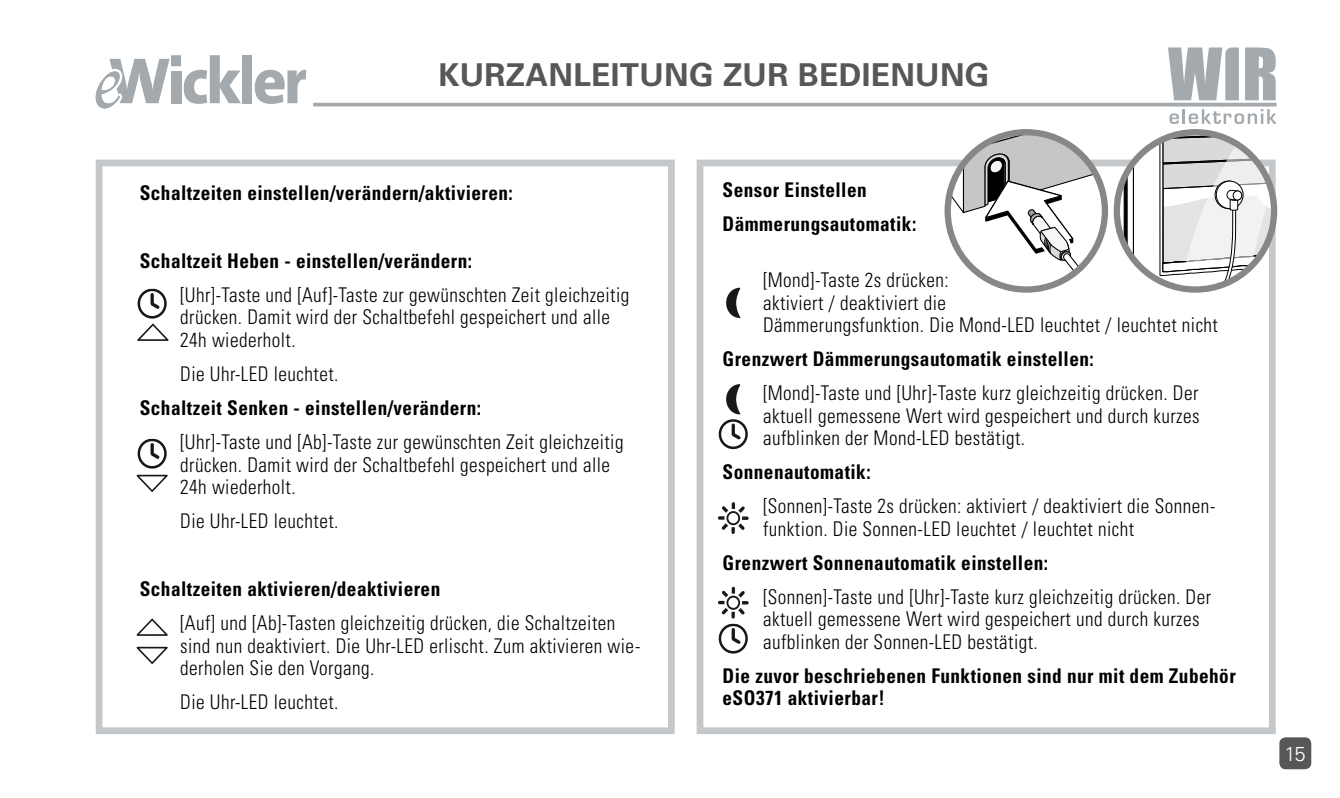
<style>
.page{position:relative;width:1340px;height:798px;background:#fff}
.page>*{position:absolute;margin:0;border:0;box-sizing:border-box;transform-origin:0 0}
.t1{font:700 31.5px "Univers LT Std";letter-spacing:.01em;color:#555759}
.t2{font:300 condensed 20.25px/22.5px "Univers LT Std";letter-spacing:.025em;color:#000;scale:.95 1}
.t3{font:700 condensed 20.25px/34px "Univers LT Std";letter-spacing:.025em;color:#000;scale:.95 1}
.t4{font:300 20.25px "Univers LT Std";color:#fff}
</style>
<div class="page">
<div style="left:696px;top:159px;width:579px;height:574px;background:#fff;border:7px solid #c5c8ca"></div>
<div style="left:96px;top:159px;width:578px;height:574px;background:#fff;border:7px solid #c5c8ca"></div>
<div style="left:1279px;top:737px;width:32px;height:32px;background:#555759;border-radius:6px"></div>
<svg style="left:184px;top:55px;width:57px;height:49px"></svg>
<div style="left:242px;top:55px;width:10px;height:48px;background:#a4a9ad"></div>
<svg style="left:255px;top:69px;width:51px;height:35px"></svg>
<div style="left:171px;top:71px;width:10px;height:32px;background:#a4a9ad"></div>
<div style="left:171px;top:55px;width:10px;height:11px;background:#a4a9ad"></div>
<svg style="left:96px;top:59px;width:73px;height:49px"></svg>
<svg style="left:1167px;top:47px;width:109px;height:77px"></svg>
<hr style="left:313px;top:103px;width:961px;height:3px;background:#a4a9ad">
<svg style="left:947px;top:132px;width:157px;height:157px"></svg>
<div style="left:944px;top:129px;width:164px;height:163px;border:6px solid #868786;border-radius:50%"></div>
<svg style="left:1116px;top:132px;width:158px;height:157px"></svg>
<svg style="left:1232px;top:191px;width:9px;height:9px"></svg>
<div style="left:1232px;top:190px;width:10px;height:11px;border:1px solid #000;border-radius:50%"></div>
<div style="left:1113px;top:129px;width:164px;height:163px;border:6px solid #868786;border-radius:50%"></div>
<svg style="left:136px;top:618px;width:32px;height:17px"></svg>
<svg style="left:136px;top:646px;width:32px;height:18px"></svg>
<svg style="left:136px;top:474px;width:32px;height:18px"></svg>
<svg style="left:138px;top:438px;width:29px;height:30px"></svg>
<svg style="left:137px;top:288px;width:32px;height:53px"></svg>
<svg style="left:718px;top:502px;width:30px;height:32px"></svg>
<svg style="left:718px;top:586px;width:30px;height:67px"></svg>
<svg style="left:726px;top:287px;width:14px;height:31px"></svg>
<svg style="left:718px;top:384px;width:29px;height:65px"></svg>
<h1 class="t1" style="left:438px;top:57px;width:552px">KURZANLEITUNG ZUR BEDIENUNG</h1>
<p class="t3" style="left:140px;top:175px;width:394px">Schaltzeiten einstellen/verändern/aktivieren:</p>
<p class="t3" style="left:140px;top:243px;width:351px">Schaltzeit Heben - einstellen/verändern:</p>
<p class="t2" style="left:180px;top:283px;width:474px">[Uhr]-Taste und [Auf]-Taste zur gewünschten Zeit gleichzeitig drücken. Damit wird der Schaltbefehl gespeichert und alle<br>24h wiederholt.</p>
<p class="t2" style="left:180px;top:362px;width:168px">Die Uhr-LED leuchtet.</p>
<p class="t3" style="left:140px;top:390px;width:361px">Schaltzeit Senken - einstellen/verändern:</p>
<p class="t2" style="left:180px;top:430px;width:468px">[Uhr]-Taste und [Ab]-Taste zur gewünschten Zeit gleichzeitig drücken. Damit wird der Schaltbefehl gespeichert und alle<br>24h wiederholt.</p>
<p class="t2" style="left:180px;top:509px;width:168px">Die Uhr-LED leuchtet.</p>
<p class="t3" style="left:140px;top:571px;width:318px">Schaltzeiten aktivieren/deaktivieren</p>
<p class="t2" style="left:180px;top:611px;width:486px">[Auf] und [Ab]-Tasten gleichzeitig drücken, die Schaltzeiten sind nun deaktiviert. Die Uhr-LED erlischt. Zum aktivieren wie&shy;derholen Sie den Vorgang.</p>
<p class="t2" style="left:180px;top:690px;width:168px">Die Uhr-LED leuchtet.</p>
<p class="t3" style="left:722px;top:172px;width:205px">Sensor Einstellen<br>Dämmerungsautomatik:</p>
<p class="t2" style="left:763px;top:269px;width:480px">[Mond]-Taste 2s drücken:<br>aktiviert / deaktiviert die<br>Dämmerungsfunktion. Die Mond-LED leuchtet / leuchtet nicht</p>
<p class="t3" style="left:722px;top:342px;width:392px">Grenzwert Dämmerungsautomatik einstellen:</p>
<p class="t2" style="left:763px;top:381px;width:461px;text-align:justify">[Mond]-Taste und [Uhr]-Taste kurz gleichzeitig drücken. Der aktuell gemessene Wert wird gespeichert und durch kurzes aufblinken der Mond-LED bestätigt.</p>
<p class="t3" style="left:722px;top:455px;width:157px">Sonnenautomatik:</p>
<p class="t2" style="left:763px;top:494px;width:478px">[Sonnen]-Taste 2s drücken: aktiviert / deaktiviert die Sonnen&shy;funktion. Die Sonnen-LED leuchtet / leuchtet nicht</p>
<p class="t3" style="left:722px;top:545px;width:344px">Grenzwert Sonnenautomatik einstellen:</p>
<p class="t2" style="left:763px;top:585px;width:473px">[Sonnen]-Taste und [Uhr]-Taste kurz gleichzeitig drücken. Der aktuell gemessene Wert wird gespeichert und durch kurzes aufblinken der Sonnen-LED bestätigt.</p>
<p class="t3" style="left:722px;top:664px;width:541px;line-height:22.5px">Die zuvor beschriebenen Funktionen sind nur mit dem Zubehör eSO371 aktivierbar!</p>
<p class="t4" style="left:1284px;top:741px;width:23px">15</p>
</div>
